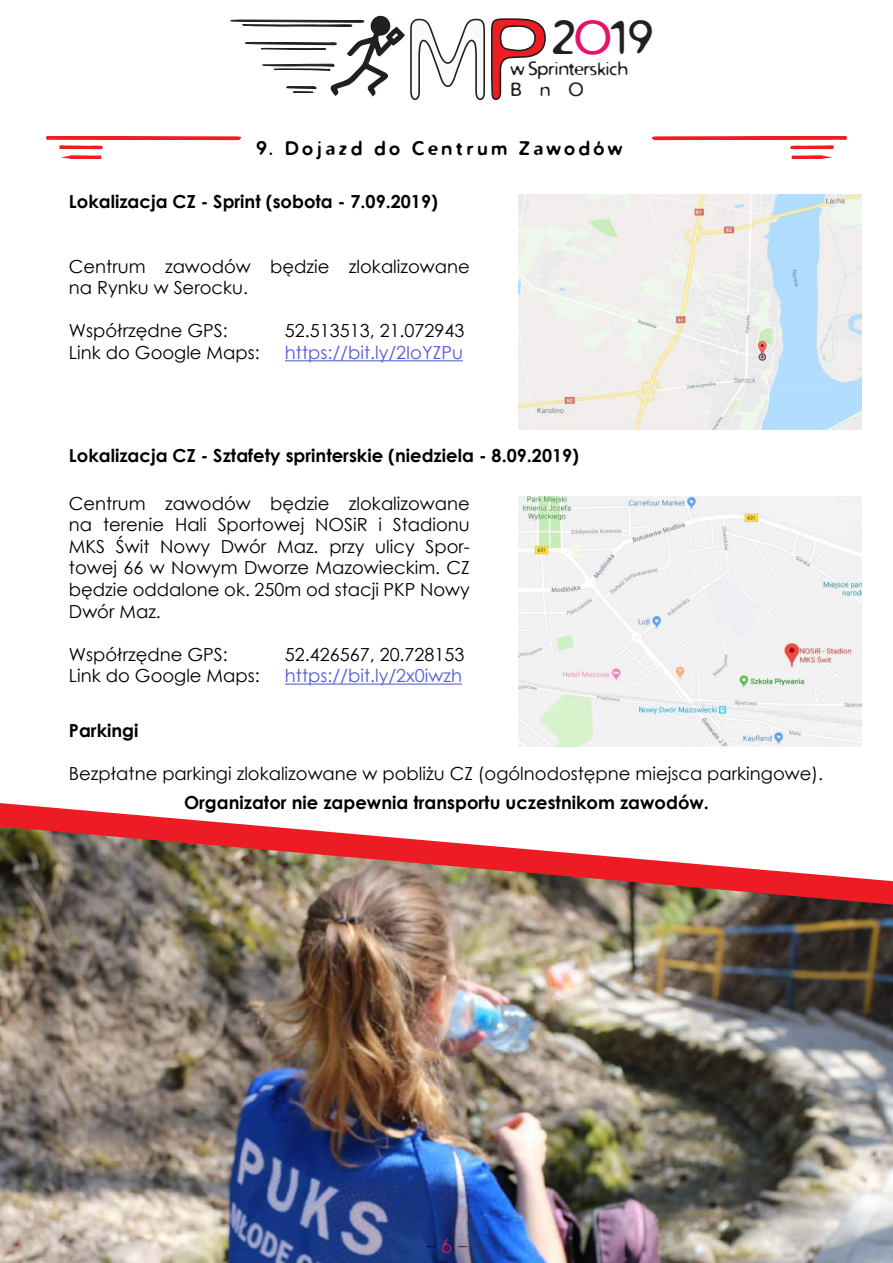
<style>
.page{position:relative;width:893px;height:1263px;background:#fff}
.page>*{position:absolute;margin:0;border:0;box-sizing:border-box;transform-origin:0 0}
.t1{font:46.2px "Distro";color:#231f20}
.t2{font:300 21px "Distro";color:#000}
.t3{font:18.6px/20.5px "Distro";color:#231f20}
.t4{font:18px/21.6px "Century Gothic";color:#000}
.t5{font:700 18px "Century Gothic";color:#000}
.t6{font:18px "Century Gothic";color:#4f5cd6}
.t7{font:700 18px "Distro";letter-spacing:.24em;color:#000}
.s1{color:#e71267}
.s2{color:#d51d53}
</style>
<div class="page">
<svg style="left:230px;top:15px;width:316px;height:85px"></svg>
<svg style="left:46px;top:136px;width:195px;height:23px"></svg>
<svg style="left:652px;top:136px;width:195px;height:23px"></svg>
<hr style="left:285px;top:360px;width:178px;height:1px;background:#4f5cd6">
<img style="left:519px;top:194px;width:342px;height:235px">
<img style="left:519px;top:496px;width:342px;height:250px">
<hr style="left:285px;top:683px;width:177px;height:2px;background:#4f5cd6">
<img style="left:0;top:905px;width:893px;height:358px">
<img style="left:0;top:803px;width:893px;height:102px">
<h1 class="t1" style="left:551px;top:9px;width:103px">2<span class="s1">O</span>19</h1>
<p class="t3" style="left:511px;top:58px;width:119px">w Sprinterskich<br>BnO</p>
<p class="t7" style="left:256px;top:136px;width:367px">9. Dojazd do Centrum Zawodów</p>
<p class="t5" style="left:69px;top:188px;width:370px">Lokalizacja CZ - Sprint (sobota - 7.09.2019)</p>
<p class="t4" style="left:69px;top:255px;width:402px">Centrum zawodów będzie zlokalizowane na Rynku w Serocku.</p>
<p class="t4" style="left:69px;top:320px;width:160px">Współrzędne GPS:</p>
<p class="t4" style="left:285px;top:320px;width:181px">52.513513, 21.072943</p>
<p class="t4" style="left:69px;top:341px;width:192px">Link do Google Maps:</p>
<p class="t6" style="left:285px;top:340px;width:179px">https://bit.ly/2IoYZPu</p>
<p class="t5" style="left:69px;top:442px;width:512px">Lokalizacja CZ - Sztafety sprinterskie (niedziela - 8.09.2019)</p>
<p class="t4" style="left:69px;top:492px;width:402px;text-align:justify">Centrum zawodów będzie zlokalizowane na terenie Hali Sportowej NOSiR i Stadionu MKS Świt Nowy Dwór Maz. przy ulicy Spor&shy;towej 66 w Nowym Dworze Mazowieckim. CZ będzie oddalone ok. 250m od stacji PKP Nowy Dwór Maz.</p>
<p class="t4" style="left:69px;top:643px;width:160px">Współrzędne GPS:</p>
<p class="t4" style="left:285px;top:643px;width:181px">52.426567, 20.728153</p>
<p class="t4" style="left:69px;top:665px;width:192px">Link do Google Maps:</p>
<p class="t6" style="left:285px;top:663px;width:179px">https://bit.ly/2x0iwzh</p>
<p class="t5" style="left:69px;top:717px;width:71px">Parkingi</p>
<p class="t4" style="left:69px;top:763px;width:756px">Bezpłatne parkingi zlokalizowane w pobliżu CZ (ogólnodostępne miejsca parkingowe).</p>
<p class="t5" style="left:184px;top:789px;width:526px">Organizator nie zapewnia transportu uczestnikom zawodów.</p>
<p class="t2" style="left:425px;top:1233px;width:45px">- <span class="s2">6</span> -</p>
</div>
